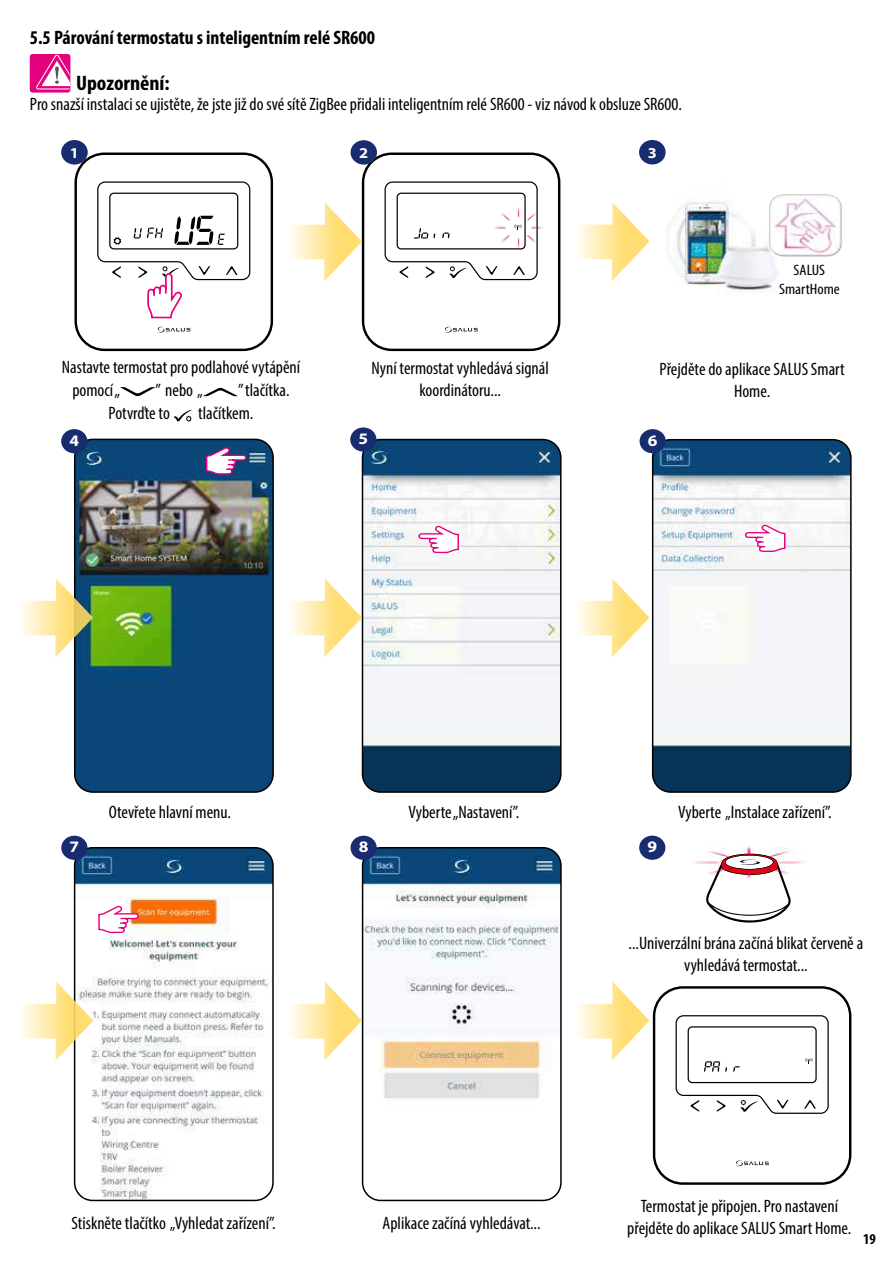
<style>
.page{position:relative;width:893px;height:1263px;background:#fff}
.page>*{position:absolute;margin:0;border:0;box-sizing:border-box;transform-origin:0 0}
.t1{font:700 condensed 21px "Myriad Pro";color:#000;scale:1.05 1}
.t2{font:700 condensed 19.5px "Myriad Pro";color:#000}
.t3{font:condensed 18px/21.6px "Myriad Pro";color:#000;text-align:center}
.t4{font:700 16.05px "Myriad Pro";color:#fff;scale:1.09 1}
.t5{font:condensed 15.15px/18.1px "Myriad Pro";color:#000;text-align:center;scale:1.08 1}
.t6{font:700 15.15px "Myriad Pro";color:#fff;scale:1.09 1}
.t7{font:700 condensed 15px "Myriad Pro";color:#000}
.t8{font:700 15px "Myriad Pro";color:#fff;scale:1.09 1}
</style>
<div class="page">
<div style="left:653px;top:986px;width:198px;height:199px;border:2px solid #000;border-radius:29px"></div>
<svg style="left:736px;top:1160px;width:33px;height:6px"></svg>
<svg style="left:675px;top:1015px;width:154px;height:99px"></svg>
<div style="left:362px;top:152px;width:198px;height:199px;border:2px solid #000;border-radius:29px"></div>
<svg style="left:445px;top:327px;width:33px;height:6px"></svg>
<svg style="left:384px;top:181px;width:154px;height:100px"></svg>
<img style="left:493px;top:206px;width:50px;height:43px">
<div style="left:74px;top:152px;width:199px;height:199px;border:2px solid #000;border-radius:29px"></div>
<svg style="left:157px;top:327px;width:33px;height:6px"></svg>
<img style="left:75px;top:850px;width:196px;height:350px">
<div style="left:74px;top:847px;width:200px;height:354px;border:2px solid #000;border-radius:18px"></div>
<img style="left:363px;top:850px;width:196px;height:350px">
<div style="left:362px;top:847px;width:200px;height:354px;border:2px solid #000;border-radius:18px"></div>
<img style="left:673px;top:201px;width:104px;height:91px">
<div style="left:61px;top:140px;width:27px;height:25px;background:#1a2c70;border-radius:50%"></div>
<img style="left:768px;top:194px;width:74px;height:65px">
<div style="left:639px;top:140px;width:27px;height:24px;background:#1a2c70;border-radius:50%"></div>
<svg style="left:270px;top:188px;width:92px;height:108px"></svg>
<svg style="left:557px;top:188px;width:92px;height:108px"></svg>
<img style="left:653px;top:442px;width:196px;height:348px">
<div style="left:652px;top:439px;width:200px;height:354px;border:2px solid #000;border-radius:18px"></div>
<img style="left:362px;top:439px;width:199px;height:353px">
<div style="left:362px;top:439px;width:199px;height:354px;border:2px solid #000;border-radius:18px"></div>
<img style="left:75px;top:439px;width:198px;height:351px">
<div style="left:74px;top:439px;width:200px;height:354px;border:2px solid #000;border-radius:18px"></div>
<div style="left:350px;top:427px;width:26px;height:25px;background:#1a2c70;border-radius:50%"></div>
<div style="left:640px;top:429px;width:26px;height:24px;background:#1a2c70;border-radius:50%"></div>
<div style="left:61px;top:429px;width:26px;height:24px;background:#1a2c70;border-radius:50%"></div>
<svg style="left:745px;top:525px;width:40px;height:27px"></svg>
<svg style="left:418px;top:526px;width:40px;height:27px"></svg>
<svg style="left:207px;top:447px;width:40px;height:28px"></svg>
<svg style="left:260px;top:564px;width:102px;height:108px"></svg>
<svg style="left:21px;top:564px;width:72px;height:108px"></svg>
<svg style="left:547px;top:564px;width:102px;height:108px"></svg>
<svg style="left:22px;top:967px;width:71px;height:108px"></svg>
<svg style="left:260px;top:967px;width:102px;height:108px"></svg>
<svg style="left:547px;top:967px;width:102px;height:108px"></svg>
<svg style="left:81px;top:1188px;width:24px;height:12px"></svg>
<div style="left:61px;top:836px;width:27px;height:24px;background:#1a2c70;border-radius:50%"></div>
<div style="left:350px;top:836px;width:27px;height:24px;background:#1a2c70;border-radius:50%"></div>
<svg style="left:99px;top:906px;width:40px;height:27px"></svg>
<div style="left:350px;top:140px;width:27px;height:25px;background:#1a2c70;border-radius:50%"></div>
<div style="left:30px;top:54px;width:40px;height:39px;background:#e5007d;border-radius:3px"></div>
<svg style="left:36px;top:54px;width:34px;height:36px"></svg>
<svg style="left:120px;top:387px;width:35px;height:9px"></svg>
<svg style="left:203px;top:388px;width:35px;height:8px"></svg>
<div style="left:639px;top:836px;width:26px;height:24px;background:#1a2c70;border-radius:50%"></div>
<svg style="left:706px;top:878px;width:85px;height:44px"></svg>
<img style="left:693px;top:846px;width:112px;height:32px">
<svg style="left:97px;top:181px;width:154px;height:137px"></svg>
<svg style="left:174px;top:410px;width:18px;height:12px"></svg>
<p class="t2" style="left:30px;top:26px;width:347px">5.5 Párování termostatu s inteligentním relé SR600</p>
<p class="t1" style="left:76px;top:70px;width:91px">Upozornění:</p>
<p class="t3" style="left:30px;top:93px;width:653px">Pro snazší instalaci se ujistěte, že jste již do své sítě ZigBee přidali inteligentním relé SR600 - viz návod k obsluze SR600.</p>
<p class="t6" style="left:70px;top:143px;width:10px">1</p>
<p class="t8" style="left:359px;top:143px;width:10px">2</p>
<p class="t3" style="left:72px;top:355px;width:229px;line-height:23.1px;text-align:left;text-indent:-11px">Nastavte termostat pro podlahové vytápění pomocí „</p>
<p class="t3" style="left:155px;top:379px;width:49px">” nebo „</p>
<p class="t3" style="left:238px;top:379px;width:53px">” tlačítka.</p>
<p class="t3" style="left:109px;top:402px;width:63px">Potvrďte to</p>
<p class="t3" style="left:198px;top:402px;width:57px">tlačítkem.</p>
<p class="t3" style="left:372px;top:357px;width:179px">Nyní termostat vyhledává signál koordinátoru...</p>
<p class="t6" style="left:648px;top:143px;width:10px">3</p>
<p class="t5" style="left:779px;top:261px;width:58px">SALUS<br>SmartHome</p>
<p class="t3" style="left:660px;top:358px;width:187px">Přejděte do aplikace SALUS Smart<br>Home.</p>
<p class="t4" style="left:69px;top:430px;width:10px">4</p>
<p class="t4" style="left:359px;top:428px;width:10px">5</p>
<p class="t4" style="left:648px;top:430px;width:10px">6</p>
<p class="t3" style="left:109px;top:801px;width:124px">Otevřete hlavní menu.</p>
<p class="t3" style="left:409px;top:801px;width:112px">Vyberte „Nastavení”.</p>
<p class="t3" style="left:678px;top:801px;width:155px">Vyberte „Instalace zařízení”.</p>
<p class="t4" style="left:70px;top:836px;width:10px">7</p>
<p class="t4" style="left:359px;top:836px;width:10px">8</p>
<p class="t4" style="left:647px;top:836px;width:10px">9</p>
<p class="t3" style="left:629px;top:932px;width:236px">...Univerzální brána začíná blikat červeně a vyhledává termostat...</p>
<p class="t3" style="left:72px;top:1212px;width:206px">Stiskněte tlačítko „Vyhledat zařízení”.</p>
<p class="t3" style="left:383px;top:1212px;width:159px">Aplikace začíná vyhledávat...</p>
<p class="t3" style="left:627px;top:1195px;width:226px">Termostat je připojen. Pro nastavení přejděte do aplikace SALUS Smart Home.</p>
<p class="t7" style="left:863px;top:1230px;width:14px">19</p>
</div>
